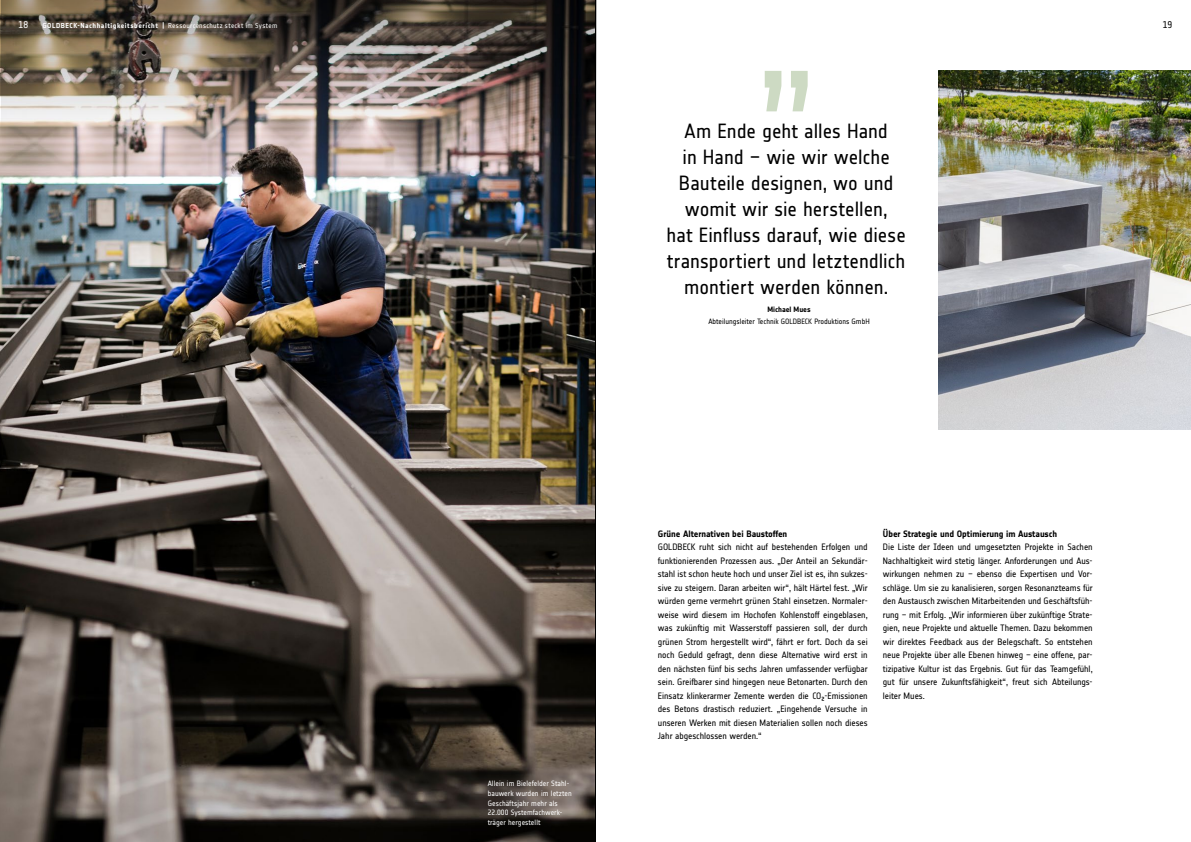
<style>
.page{position:relative;width:1191px;height:842px;background:#fff}
.page>*{position:absolute;margin:0;border:0;box-sizing:border-box;transform-origin:0 0}
.t1{font:20px/26px "Goldbeck TT";color:#000;text-align:center}
.t2{font:9.5px "Goldbeck TT";color:#fff}
.t3{font:9.5px "Goldbeck TT";color:#000}
.t4{font:9px/13.5px "Goldbeck TT";letter-spacing:-.005em;color:#000;text-align:justify}
.t5{font:700 9px "Goldbeck TT";letter-spacing:-.005em;color:#000}
.t6{font:7.5px/9.8px "Goldbeck TT";letter-spacing:.005em;color:#fff}
.t7{font:7.5px "Goldbeck TT";letter-spacing:-.005em;color:#000}
.t8{font:700 7.5px "Goldbeck TT";letter-spacing:-.005em;color:#000}
.t9{font:700 7px "Goldbeck TT";letter-spacing:.07em;color:#fff}
.s1{font-weight:400}
</style>
<div class="page">
<img style="left:0;top:0;width:595px;height:842px">
<img style="left:1px;top:0;width:594px;height:136px">
<img style="left:938px;top:71px;width:253px;height:358px">
<svg style="left:764px;top:71px;width:43px;height:40px"></svg>
<hr style="left:595px;top:0;width:1px;height:842px;background:#000">
<p class="t2" style="left:19px;top:19px;width:11px">18</p>
<p class="t9" style="left:43px;top:22px;width:236px">GOLDBECK-Nachhaltigkeitsbericht | <span class="s1">Ressourcenschutz steckt im System</span></p>
<p class="t3" style="left:1162px;top:19px;width:11px">19</p>
<h1 class="t1" style="left:666px;top:117px;width:241px">Am Ende geht alles Hand<br>in Hand – wie wir welche<br>Bauteile designen, wo und womit wir sie herstellen,<br>hat Einfluss darauf, wie diese transportiert und letztendlich montiert werden können.</h1>
<p class="t8" style="left:767px;top:305px;width:45px">Michael Mues</p>
<p class="t7" style="left:708px;top:317px;width:163px">Abteilungsleiter Technik GOLDBECK Produktions GmbH</p>
<p class="t6" style="left:488px;top:778px;width:86px">Allein im Bielefelder Stahl&shy;bauwerk wurden im letzten<br>Geschäftsjahr mehr als<br>22.000 Systemfachwerk&shy;träger hergestellt</p>
<p class="t5" style="left:658px;top:528px;width:131px">Grüne Alternativen bei Baustoffen</p>
<p class="t4" style="left:658px;top:540px;width:211px">GOLDBECK ruht sich nicht auf bestehenden Erfolgen und funktionierenden Prozessen aus. „Der Anteil an Sekundär&shy;stahl ist schon heute hoch und unser Ziel ist es, ihn sukzes&shy;sive zu steigern. Daran arbeiten wir“, hält Härtel fest. „Wir würden gerne vermehrt grünen Stahl einsetzen. Normaler&shy;weise wird diesem im Hochofen Kohlenstoff eingeblasen, was zukünftig mit Wasserstoff passieren soll, der durch grünen Strom hergestellt wird“, fährt er fort. Doch da sei noch Geduld gefragt, denn diese Alternative wird erst in den nächsten fünf bis sechs Jahren umfassender verfügbar sein. Greifbarer sind hingegen neue Betonarten. Durch den Einsatz klinkerarmer Zemente werden die CO₂-Emissionen des Betons drastisch reduziert. „Eingehende Versuche in unseren Werken mit diesen Materialien sollen noch dieses Jahr abgeschlossen werden.“</p>
<p class="t5" style="left:883px;top:528px;width:176px">Über Strategie und Optimierung im Austausch</p>
<p class="t4" style="left:883px;top:540px;width:211px">Die Liste der Ideen und umgesetzten Projekte in Sachen Nachhaltigkeit wird stetig länger. Anforderungen und Aus&shy;wirkungen nehmen zu – ebenso die Expertisen und Vor&shy;schläge. Um sie zu kanalisieren, sorgen Resonanzteams für den Austausch zwischen Mitarbeitenden und Geschäftsfüh&shy;rung – mit Erfolg. „Wir informieren über zukünftige Strate&shy;gien, neue Projekte und aktuelle Themen. Dazu bekommen wir direktes Feedback aus der Belegschaft. So entstehen neue Projekte über alle Ebenen hinweg – eine offene, par&shy;tizipative Kultur ist das Ergebnis. Gut für das Teamgefühl, gut für unsere Zukunftsfähigkeit“, freut sich Abteilungs&shy;leiter Mues.</p>
</div>
